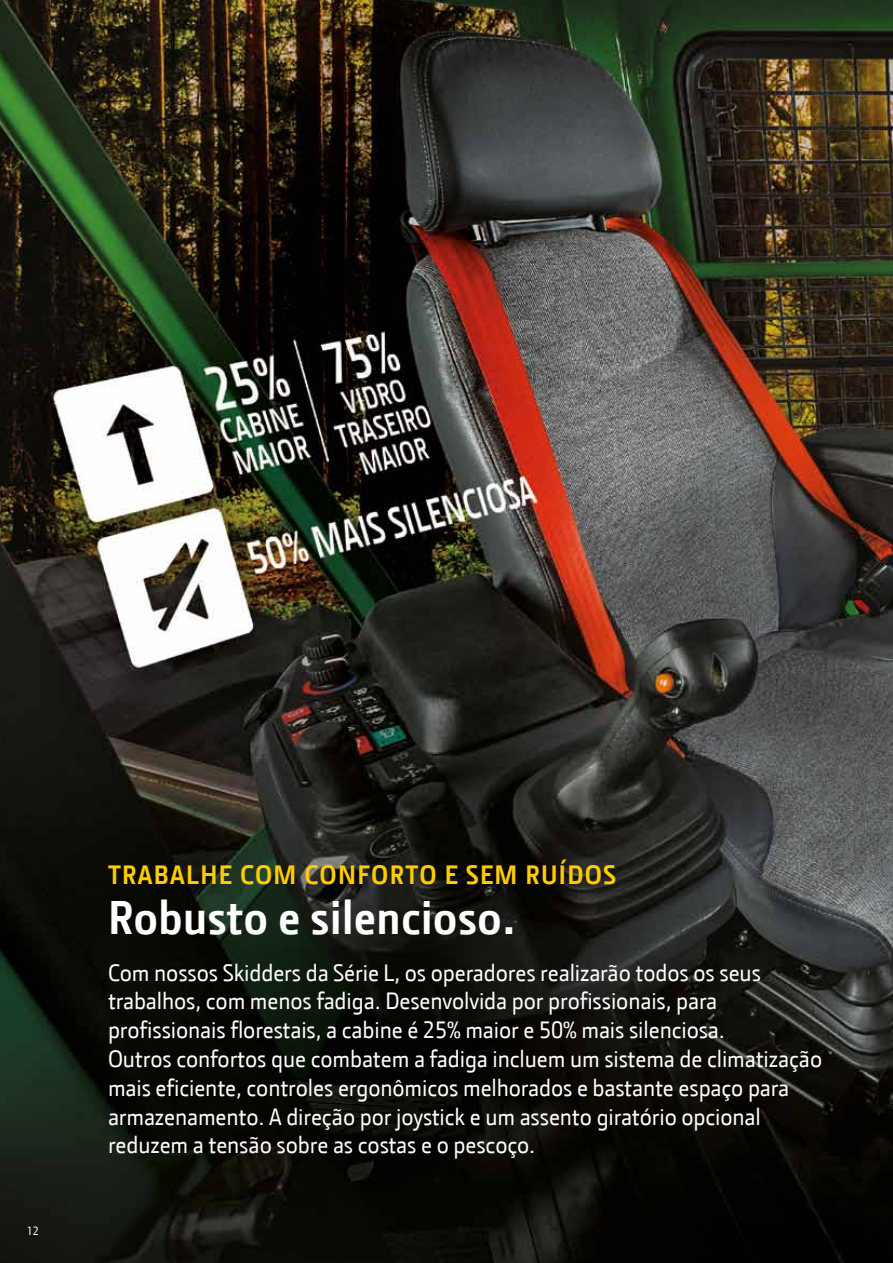
<style>
.page{position:relative;width:893px;height:1263px;background:#fff}
.page>*{position:absolute;margin:0;border:0;box-sizing:border-box;transform-origin:0 0}
.t1{font:700 48px "JD Sans";color:#fff}
.t2{font:700 27px "JD Sans";letter-spacing:.05em;color:#fc0}
.t3{font:24px/28.8px "JD Sans";letter-spacing:-.005em;color:#fff}
.t4{font:12px "JD Sans";color:#fff}
</style>
<div class="page">
<img style="left:0;top:0;width:893px;height:1263px">
<p class="t4" style="left:27px;top:1224px;width:14px">12</p>
<p class="t2" style="left:108px;top:859px;width:510px">TRABALHE COM CONFORTO E SEM RUÍDOS</p>
<h1 class="t1" style="left:108px;top:890px;width:409px">Robusto e silencioso.</h1>
<p class="t3" style="left:108px;top:958px;width:716px">Com nossos Skidders da Série L, os operadores realizarão todos os seus trabalhos, com menos fadiga. Desenvolvida por profissionais, para profissionais florestais, a cabine é 25% maior e 50% mais silenciosa.<br>Outros confortos que combatem a fadiga incluem um sistema de climatização mais eficiente, controles ergonômicos melhorados e bastante espaço para armazenamento. A direção por joystick e um assento giratório opcional reduzem a tensão sobre as costas e o pescoço.</p>
</div>
